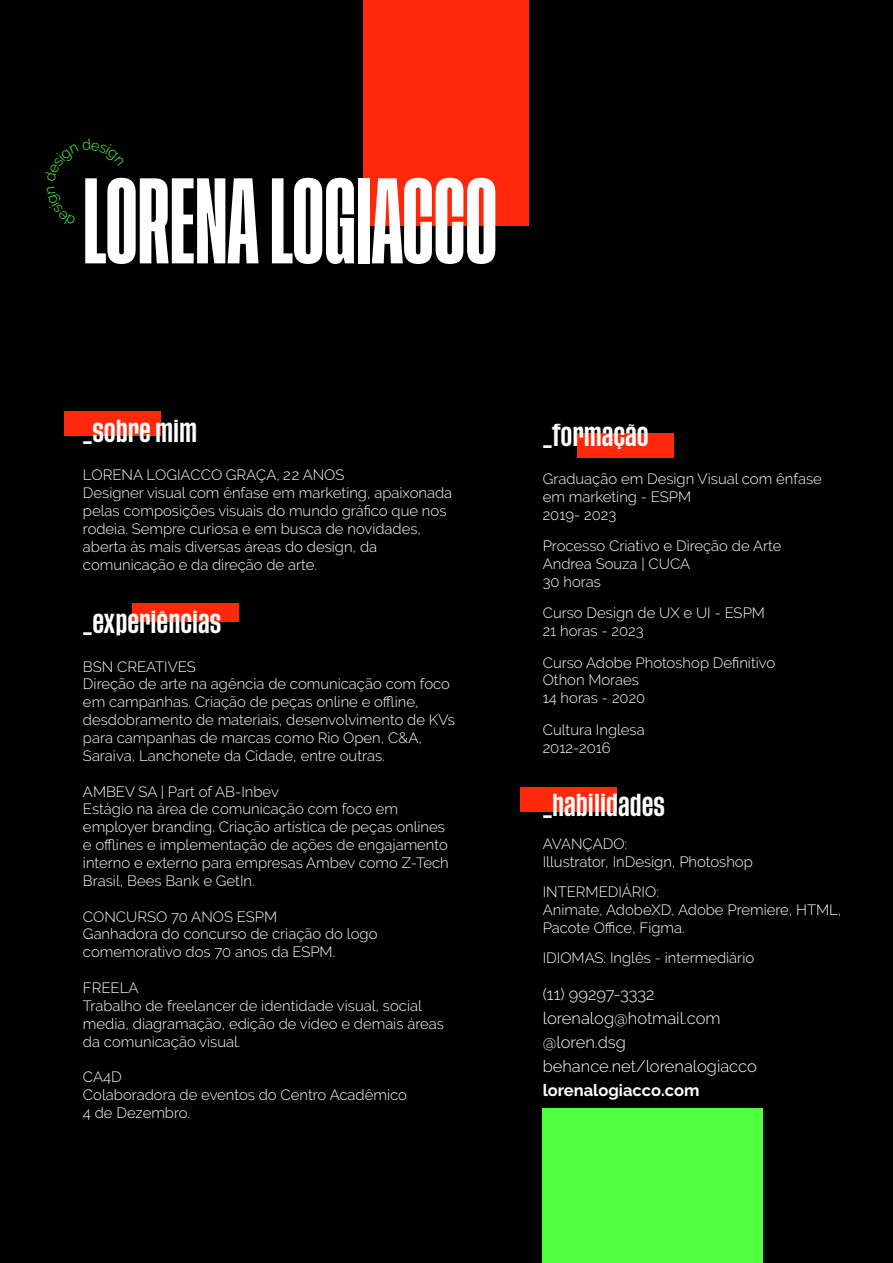
<style>
.page{position:relative;width:893px;height:1263px;background:#000}
.page>*{position:absolute;margin:0;border:0;box-sizing:border-box;transform-origin:0 0}
.t1{font:700 90px "Tusker Grotesk 3700";color:#fff}
.t2{font:500 23.4px "Tusker Grotesk 5500";color:#fff}
.t3{font:300 16.5px/24px "Raleway";color:#fff}
.t4{font:700 16.5px "Raleway";color:#fff}
.t5{font:300 14.85px/17.9px "Raleway";color:#fff}
</style>
<div class="page">
<div style="left:64px;top:411px;width:96px;height:25px;background:#ff280b"></div>
<div style="left:577px;top:433px;width:97px;height:24px;background:#ff280b"></div>
<div style="left:520px;top:787px;width:97px;height:25px;background:#ff280b"></div>
<div style="left:363px;top:0;width:166px;height:226px;background:#ff280b"></div>
<div style="left:132px;top:603px;width:106px;height:18px;background:#ff280b"></div>
<div style="left:543px;top:1108px;width:220px;height:155px;background:#50ff40"></div>
<h1 class="t1" style="left:83px;top:168px;width:416px">LORENA LOGIACCO</h1>
<h2 class="t2" style="left:83px;top:417px;width:116px">_sobre mim</h2>
<p class="t5" style="left:83px;top:466px;width:371px">LORENA LOGIACCO GRAÇA, 22 ANOS<br>Designer visual com ênfase em marketing, apaixonada pelas composições visuais do mundo gráfico que nos rodeia. Sempre curiosa e em busca de novidades, aberta às mais diversas áreas do design, da comunicação e da direção de arte.</p>
<h2 class="t2" style="left:83px;top:608px;width:140px">_experiências</h2>
<p class="t5" style="left:83px;top:657px;width:373px">BSN CREATIVES<br>Direção de arte na agência de comunicação com foco em campanhas. Criação de peças online e offline, desdobramento de materiais, desenvolvimento de KVs para campanhas de marcas como Rio Open, C&amp;A, Saraiva, Lanchonete da Cidade, entre outras.</p>
<p class="t5" style="left:83px;top:782px;width:367px">AMBEV SA | Part of AB-Inbev<br>Estágio na área de comunicação com foco em employer branding. Criação artística de peças onlines e offlines e implementação de ações de engajamento interno e externo para empresas Ambev como Z-Tech Brasil, Bees Bank e GetIn.</p>
<p class="t5" style="left:83px;top:907px;width:296px">CONCURSO 70 ANOS ESPM<br>Ganhadora do concurso de criação do logo comemorativo dos 70 anos da ESPM.</p>
<p class="t5" style="left:83px;top:979px;width:362px">FREELA<br>Trabalho de freelancer de identidade visual, social media, diagramação, edição de vídeo e demais áreas da comunicação visual.</p>
<p class="t5" style="left:83px;top:1068px;width:325px">CA4D<br>Colaboradora de eventos do Centro Acadêmico<br>4 de Dezembro.</p>
<h2 class="t2" style="left:543px;top:421px;width:107px">_formação</h2>
<p class="t5" style="left:543px;top:470px;width:281px">Graduação em Design Visual com ênfase em marketing - ESPM<br>2019- 2023</p>
<p class="t5" style="left:543px;top:537px;width:240px">Processo Criativo e Direção de Arte<br>Andrea Souza | CUCA<br>30 horas</p>
<p class="t5" style="left:543px;top:604px;width:224px">Curso Design de UX e UI - ESPM<br>21 horas - 2023</p>
<p class="t5" style="left:543px;top:653px;width:234px">Curso Adobe Photoshop Definitivo<br>Othon Moraes<br>14 horas - 2020</p>
<p class="t5" style="left:543px;top:720px;width:104px">Cultura Inglesa<br>2012-2016</p>
<h2 class="t2" style="left:543px;top:791px;width:124px">_habilidades</h2>
<p class="t5" style="left:543px;top:835px;width:212px">AVANÇADO:<br>Illustrator, InDesign, Photoshop</p>
<p class="t5" style="left:543px;top:883px;width:300px">INTERMEDIÁRIO:<br>Animate, AdobeXD, Adobe Premiere, HTML,<br>Pacote Office, Figma.</p>
<p class="t5" style="left:543px;top:948px;width:213px">IDIOMAS: Inglês - intermediário</p>
<p class="t3" style="left:543px;top:982px;width:216px">(11) 99297-3332 lorenalog@hotmail.com @loren.dsg behance.net/lorenalogiacco</p>
<p class="t4" style="left:543px;top:1081px;width:158px">lorenalogiacco.com</p>
</div>
